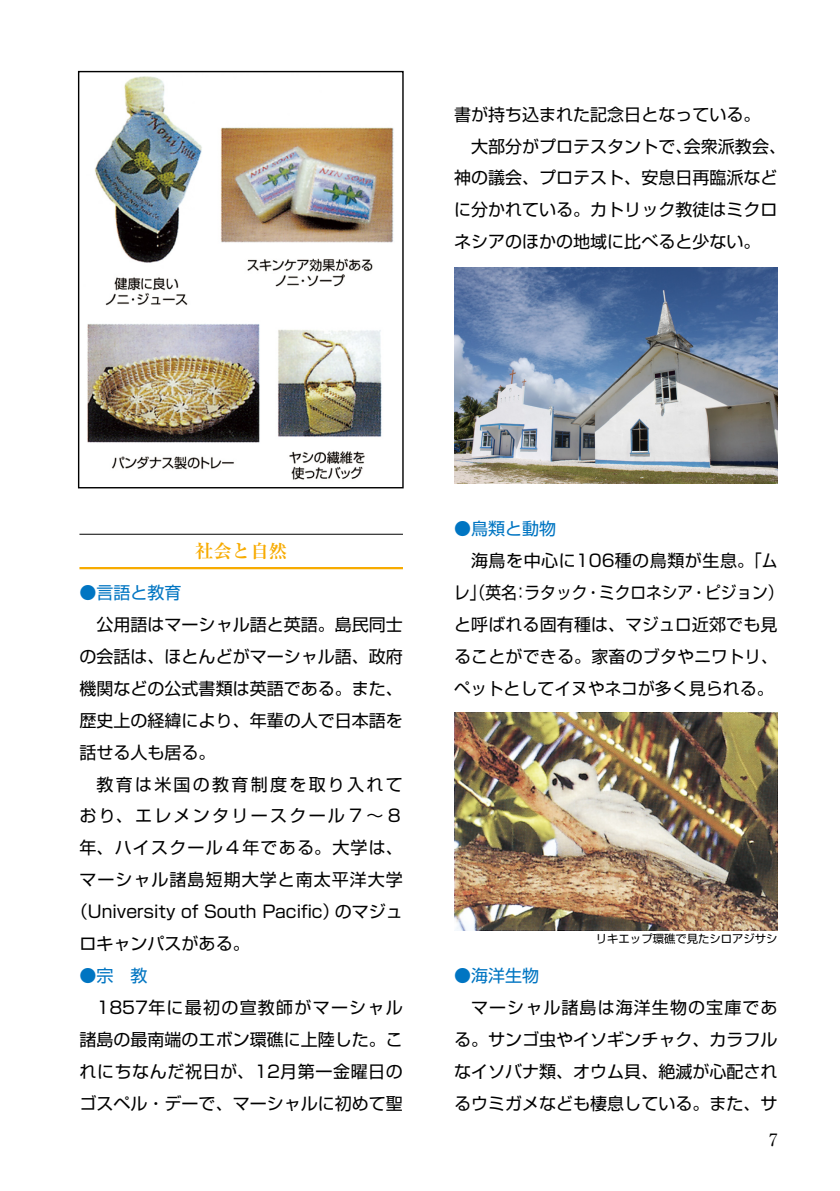
<style>
.page{position:relative;width:840px;height:1191px;background:#fff}
.page>*{position:absolute;margin:0;border:0;box-sizing:border-box;transform-origin:0 0}
.t1{font:700 18.4px "Ryumin Pro";color:#f7ab00}
.t2{font:17px/31.8px "Shin Go Pro";color:#000;text-align:justify}
.t3{font:17px "Shin Go Pro";letter-spacing:.135em;color:#000}
.t4{font:17px "Shin Go Pro";color:#0075c2}
.t5{font:17px "Shin Go Pro";letter-spacing:.07em;color:#000}
.t6{font:17px "Shin Go Pro";letter-spacing:.06em;color:#000}
.t7{font:17px "Ryumin Pro";color:#000}
.t8{font:11.4px "Shin Go Pro";color:#000}
</style>
<div class="page">
<hr style="left:79px;top:534px;width:324px;height:1px;background:#000">
<hr style="left:79px;top:567px;width:324px;height:2px;background:#f7ab00">
<img style="left:454px;top:268px;width:323px;height:215px">
<img style="left:87px;top:76px;width:307px;height:404px">
<div style="left:78px;top:71px;width:325px;height:417px;border:1px solid #000"></div>
<img style="left:454px;top:712px;width:323px;height:218px">
<p class="t2" style="left:454px;top:96px;width:333px;text-align:left">書が持ち込まれた記念日となっている。<br>　大部分がプロテスタントで、会衆派教会、神の議会、プロテスト、安息日再臨派などに分かれている。カトリック教徒はミクロネシアのほかの地域に比べると少ない。</p>
<p class="t1" style="left:195px;top:536px;width:94px">社会と自然</p>
<p class="t4" style="left:79px;top:578px;width:104px">●言語と教育</p>
<p class="t2" style="left:79px;top:606px;width:325px">　公用語はマーシャル語と英語。島民同士</p>
<p class="t2" style="left:79px;top:638px;width:325px">の会話は、ほとんどがマーシャル語、政府</p>
<p class="t2" style="left:79px;top:670px;width:325px">機関などの公式書類は英語である。また、</p>
<p class="t2" style="left:79px;top:702px;width:325px">歴史上の経緯により、年輩の人で日本語を</p>
<p class="t2" style="left:79px;top:734px;width:138px">話せる人も居る。</p>
<p class="t3" style="left:79px;top:770px;width:325px">　教育は米国の教育制度を取り入れて</p>
<p class="t3" style="left:79px;top:802px;width:325px">おり、エレメンタリースクール７～８</p>
<p class="t5" style="left:79px;top:834px;width:325px">年、ハイスクール４年である。大学は、</p>
<p class="t6" style="left:79px;top:865px;width:325px">マーシャル諸島短期大学と南太平洋大学</p>
<p class="t2" style="left:71px;top:893px;width:333px">（University of South Pacific）のマジュ</p>
<p class="t2" style="left:79px;top:925px;width:172px">ロキャンパスがある。</p>
<p class="t4" style="left:79px;top:961px;width:70px">●宗　教</p>
<p class="t2" style="left:79px;top:989px;width:325px">　1857年に最初の宣教師がマーシャル諸島の最南端のエボン環礁に上陸した。これにちなんだ祝日が、12月第一金曜日のゴスペル・デーで、マーシャルに初めて聖</p>
<p class="t4" style="left:454px;top:515px;width:104px">●鳥類と動物</p>
<p class="t2" style="left:454px;top:543px;width:331px;text-align:left">　海鳥を中心に106種の鳥類が生息。「ムレ」（英名：ラタック・ミクロネシア・ピジョン）と呼ばれる固有種は、マジュロ近郊でも見ることができる。家畜のブタやニワトリ、ペットとしてイヌやネコが多く見られる。</p>
<p class="t8" style="left:595px;top:929px;width:183px">リキエップ環礁で見たシロアジサシ</p>
<p class="t4" style="left:454px;top:961px;width:87px">●海洋生物</p>
<p class="t2" style="left:454px;top:989px;width:325px">　マーシャル諸島は海洋生物の宝庫である。サンゴ虫やイソギンチャク、カラフルなイソバナ類、オウム貝、絶滅が心配されるウミガメなども棲息している。また、サ</p>
<p class="t7" style="left:768px;top:1126px;width:10px">7</p>
</div>
